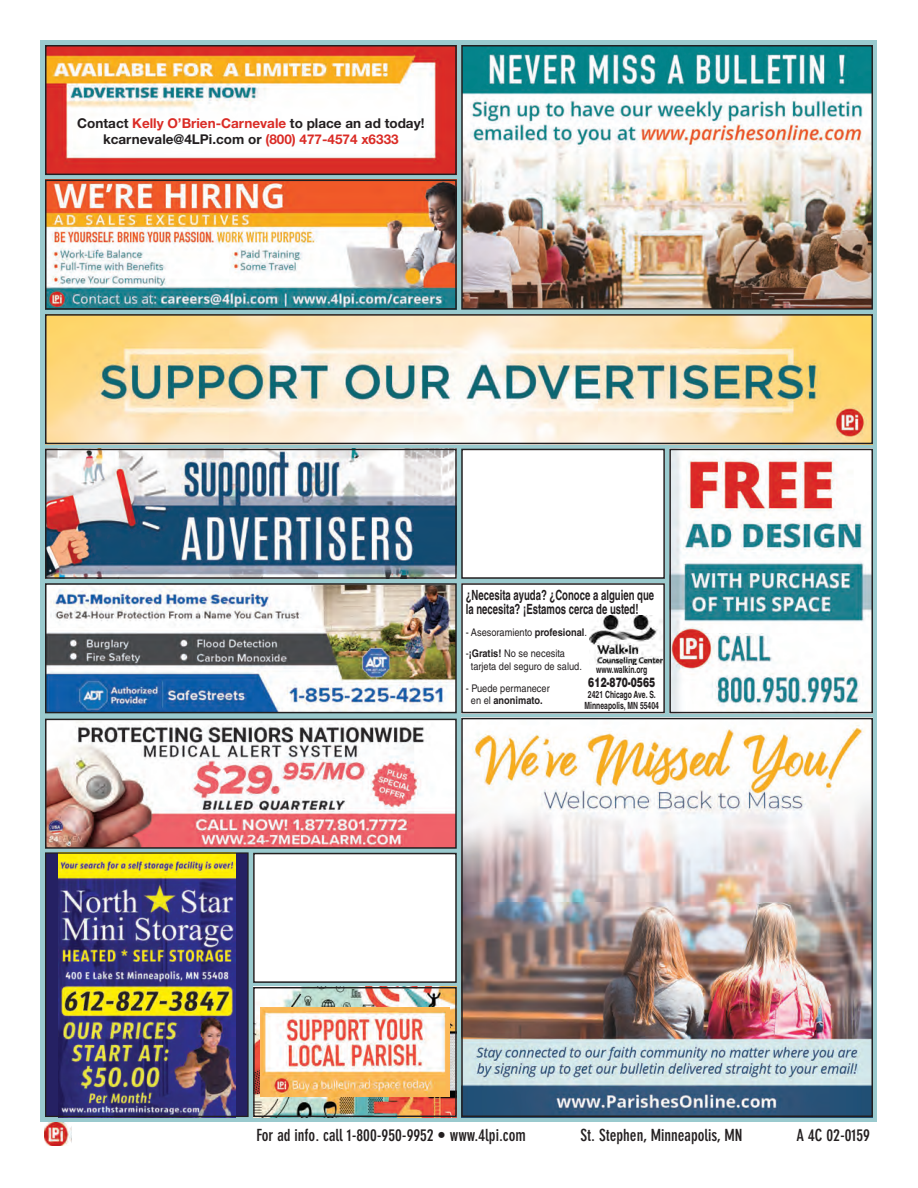
<style>
.page{position:relative;width:918px;height:1188px;background:#fff}
.page>*{position:absolute;margin:0;border:0;box-sizing:border-box;transform-origin:0 0}
.t1{font:700 condensed 16.5px "DIN Neuzeit Grotesk Std";color:#231f20}
.t2{font:700 14.1px/13.5px "Helvetica LT Std";color:#231f20;scale:.68 1}
.t3{font:700 13.5px/16.2px "Helvetica Neue LT Std";color:#231f20;text-align:center}
.t4{font:900 13.2px "Helvetica LT Std";color:#231f20;scale:.69 1}
.t5{font:10.5px/21.8px "Helvetica LT Std";color:#231f20;scale:.88 1}
.t6{font:700 9.9px/10.8px "Helvetica LT Std";color:#231f20;text-align:center;scale:.69 1}
.s1{color:#da2c26}
.s2{font-weight:700}
</style>
<div class="page">
<div style="left:40px;top:40px;width:838px;height:1082px;background:#9acace"></div>
<img style="left:45px;top:1123px;width:26px;height:23px">
<div style="left:46px;top:853px;width:202px;height:263px;background:#252163"></div>
<img style="left:59px;top:854px;width:176px;height:261px">
<div style="left:45px;top:852px;width:204px;height:265px;border:1px solid #231f20"></div>
<div style="left:461px;top:583px;width:204px;height:130px;background:#fff"></div>
<div style="left:461px;top:583px;width:204px;height:130px;border:2px solid #231f20"></div>
<img style="left:590px;top:616px;width:72px;height:49px">
<div style="left:462px;top:449px;width:202px;height:129px;background:#fff"></div>
<div style="left:461px;top:449px;width:204px;height:130px;border:2px solid #231f20"></div>
<div style="left:254px;top:854px;width:202px;height:128px;background:#fff"></div>
<div style="left:253px;top:853px;width:204px;height:130px;border:2px solid #231f20"></div>
<img style="left:48px;top:586px;width:406px;height:124px">
<div style="left:45px;top:583px;width:412px;height:130px;border:2px solid #231f20"></div>
<img style="left:48px;top:48px;width:406px;height:124px">
<div style="left:45px;top:45px;width:412px;height:130px;border:2px solid #231f20"></div>
<img style="left:48px;top:722px;width:406px;height:124px">
<div style="left:45px;top:719px;width:412px;height:130px;border:2px solid #231f20"></div>
<img style="left:464px;top:721px;width:406px;height:393px">
<div style="left:461px;top:718px;width:412px;height:399px;border:2px solid #231f20"></div>
<img style="left:48px;top:183px;width:406px;height:124px">
<div style="left:45px;top:180px;width:412px;height:130px;border:2px solid #231f20"></div>
<img style="left:464px;top:48px;width:406px;height:259px">
<div style="left:461px;top:45px;width:412px;height:265px;border:2px solid #231f20"></div>
<img style="left:672px;top:452px;width:198px;height:258px">
<div style="left:669px;top:449px;width:204px;height:264px;border:2px solid #231f20"></div>
<img style="left:48px;top:452px;width:406px;height:124px">
<div style="left:45px;top:449px;width:412px;height:130px;border:2px solid #231f20"></div>
<img style="left:48px;top:317px;width:822px;height:124px">
<div style="left:45px;top:314px;width:828px;height:130px;border:2px solid #231f20"></div>
<img style="left:256px;top:990px;width:198px;height:124px">
<div style="left:253px;top:987px;width:204px;height:130px;border:2px solid #231f20"></div>
<img style="left:261px;top:1008px;width:188px;height:89px">
<p class="t3" style="left:77px;top:115px;width:349px">Contact <span class="s1">Kelly O’Brien-Carnevale</span> to place an ad today! kcarnevale@4LPi.com or <span class="s1">(800) 477-4574 x6333</span></p>
<h2 class="t2" style="left:466px;top:588px;width:279px">¿Necesita ayuda? ¿Conoce a alguien que la necesita? ¡Estamos cerca de usted!</h2>
<p class="t5" style="left:466px;top:621px;width:139px">- Asesoramiento <span class="s2">profesional</span>. -<span class="s2">¡Gratis!</span> No se necesita</p>
<p class="t5" style="left:471px;top:655px;width:128px">tarjeta del seguro de salud.</p>
<p class="t5" style="left:466px;top:682px;width:97px;line-height:12.6px;text-align:center">- Puede permanecer en el <span class="s2">anonimato.</span></p>
<p class="t6" style="left:596px;top:664px;width:76px">www.walkin.org</p>
<p class="t4" style="left:588px;top:674px;width:98px">612-870-0565</p>
<p class="t6" style="left:584px;top:689px;width:110px">2421 Chicago Ave. S.<br>Minneapolis, MN 55404</p>
<h1 class="t1" style="left:257px;top:1126px;width:271px">For ad info. call 1-800-950-9952 • www.4lpi.com</h1>
<h1 class="t1" style="left:580px;top:1126px;width:164px">St. Stephen, Minneapolis, MN</h1>
<h1 class="t1" style="left:797px;top:1126px;width:75px">A 4C 02-0159</h1>
</div>
